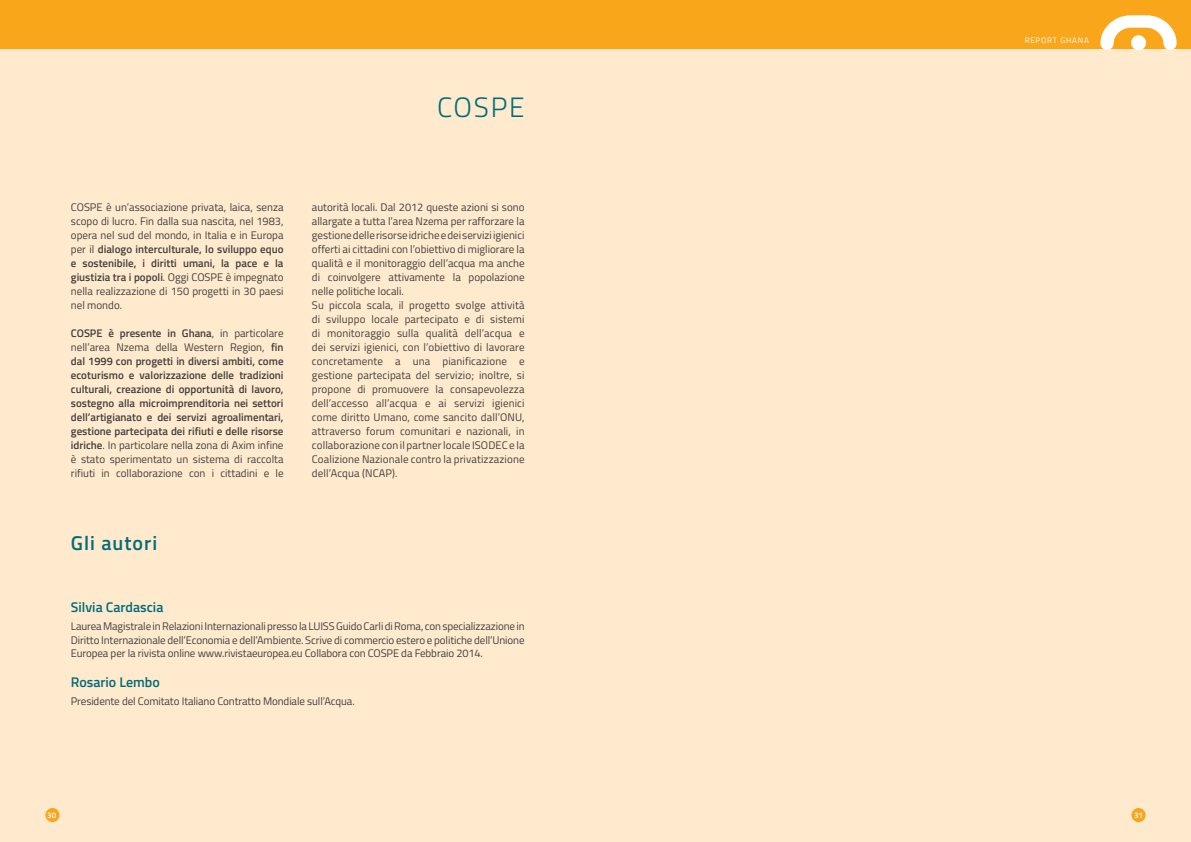
<style>
.page{position:relative;width:1191px;height:842px;background:#fff}
.page>*{position:absolute;margin:0;border:0;box-sizing:border-box;transform-origin:0 0}
.t1{font:300 28px "Titillium Web";letter-spacing:.06em;color:#006c79}
.t2{font:600 20px "Titillium Web";color:#006c79}
.t3{font:600 14px "Titillium Web";color:#006c79}
.t4{font:11px/14px "Titillium Web";color:#414042;text-align:justify}
.t5{font:600 11px/14px "Titillium Web";color:#414042;text-align:justify}
.t6{font:8px "Titillium Web";letter-spacing:.1em;color:#fff}
.t7{font:600 8px "Titillium Web";color:#fff}
.s1{font-weight:600}
.s2{font-weight:400}
</style>
<div class="page">
<div style="left:0;top:23px;width:1191px;height:819px;background:#ffeacd"></div>
<div style="left:0;top:0;width:1191px;height:48px;background:#faa61a"></div>
<svg style="left:1100px;top:15px;width:76px;height:35px"></svg>
<div style="left:1131px;top:808px;width:14px;height:14px;background:#faa61a;border-radius:50%"></div>
<div style="left:45px;top:808px;width:15px;height:14px;background:#faa61a;border-radius:50%"></div>
<h1 class="t1" style="left:437px;top:91px;width:89px">CoSpe</h1>
<p class="t4" style="left:71px;top:200px;width:214px">CoSpE è un’associazione privata, laica, senza scopo di lucro. Fin dalla sua nascita, nel 1983, opera nel sud del mondo, in Italia e in Europa per il <span class="s1">dialogo interculturale, lo sviluppo equo e sostenibile, i diritti umani, la pace e la giustizia tra i popoli</span>. oggi CoSpE è impegnato nella realizzazione di 150 progetti in 30 paesi nel mondo.</p>
<p class="t5" style="left:71px;top:326px;width:214px">cospe è presente in Ghana<span class="s2">, in particolare nell’area nzema della Western region,</span> fin dal 1999 con progetti in diversi ambiti, come ecoturismo e valorizzazione delle tradizioni culturali, creazione di opportunità di lavoro, sostegno alla microimprenditoria nei settori dell’artigianato e dei servizi agroalimentari, gestione partecipata dei rifiuti e delle risorse idriche<span class="s2">. In particolare nella zona di axim infine è stato sperimentato un sistema di raccolta rifiuti in collaborazione con i cittadini e le</span></p>
<h2 class="t2" style="left:71px;top:531px;width:88px">Gli autori</h2>
<p class="t4" style="left:312px;top:200px;width:214px;text-align:left">autorità locali. Dal 2012 queste azioni si sono allargate a tutta l’area nzema per rafforzare la gestione delle risorse idriche e dei servizi igienici offerti ai cittadini con l’obiettivo di migliorare la qualità e il monitoraggio dell’acqua ma anche di coinvolgere attivamente la popolazione nelle politiche locali.<br>Su piccola scala, il progetto svolge attività di sviluppo locale partecipato e di sistemi di monitoraggio sulla qualità dell’acqua e dei servizi igienici, con l’obiettivo di lavorare concretamente a una pianificazione e gestione partecipata del servizio; inoltre, si propone di promuovere la consapevolezza dell’accesso all’acqua e ai servizi igienici come diritto Umano, come sancito dall’onU, attraverso forum comunitari e nazionali, in collaborazione con il partner locale ISoDEC e la Coalizione nazionale contro la privatizzazione dell’acqua (nCap).</p>
<p class="t3" style="left:71px;top:599px;width:94px">silvia cardascia</p>
<p class="t4" style="left:71px;top:620px;width:455px;line-height:13.2px">Laurea Magistrale in relazioni Internazionali presso la LUISS guido Carli di roma, con specializzazione in Diritto Internazionale dell’Economia e dell’ambiente. Scrive di commercio estero e politiche dell’Unione Europea per la rivista online www.rivistaeuropea.eu Collabora con CoSpE da Febbraio 2014.</p>
<p class="t3" style="left:71px;top:674px;width:90px">Rosario lembo</p>
<p class="t4" style="left:71px;top:694px;width:285px">presidente del Comitato Italiano Contratto Mondiale sull’acqua.</p>
<p class="t6" style="left:1024px;top:36px;width:66px">rEport ghana</p>
<p class="t7" style="left:47px;top:810px;width:10px">30</p>
<p class="t7" style="left:1134px;top:810px;width:10px">31</p>
</div>
